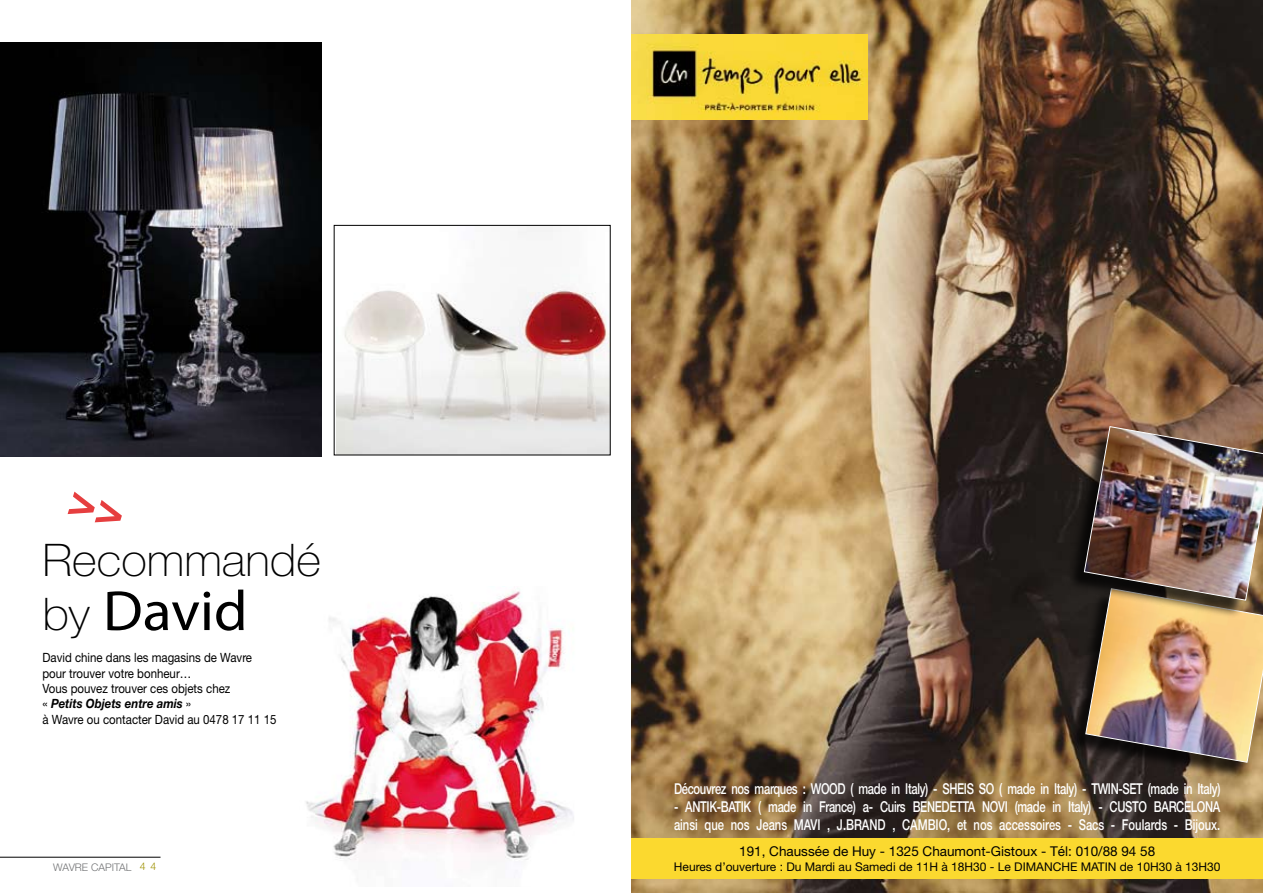
<style>
.page{position:relative;width:1263px;height:893px;background:#fff}
.page>*{position:absolute;margin:0;border:0;box-sizing:border-box;transform-origin:0 0}
.t1{font:57px "Myriad Pro";color:#000;scale:1.05 1}
.t2{font:100 45px "Helvetica Neue";color:#000;scale:1.05 1}
.t3{font:500 15px/18px "Helvetica Neue";letter-spacing:-.03em;color:#fff;scale:.75 1}
.t4{font:13.5px "Helvetica Neue";color:#000}
.t5{font:12.75px/15.3px "Helvetica Neue";color:#000;scale:.9 1}
.t6{font:12px "Helvetica Neue";color:#000}
.t7{font:300 10.5px "Helvetica Neue";color:#707173}
.t8{font:300 10.5px "Helvetica Neue";color:#9e9100}
.s1{font-family:"Helvetica Neue";font-weight:100;font-size:45px}
.s2{font-weight:700;font-style:italic}
</style>
<div class="page">
<img style="left:306px;top:591px;width:268px;height:269px">
<img style="left:631px;top:0;width:632px;height:893px">
<img style="left:631px;top:34px;width:237px;height:85px">
<div style="left:631px;top:838px;width:632px;height:40px;background:#fbd92f"></div>
<div style="left:1067px;top:591px;width:196px;height:189px;background:#000;opacity:.75"></div>
<div style="left:1065px;top:429px;width:198px;height:189px;background:#000;opacity:.75"></div>
<img style="left:1084px;top:426px;width:179px;height:337px">
<img style="left:337px;top:227px;width:271px;height:226px">
<img style="left:0;top:43px;width:321px;height:413px">
<hr style="left:0;top:857px;width:161px;height:1px;background:#000">
<h2 class="t2" style="left:43px;top:534px;width:267px">Recommandé</h2>
<h1 class="t1" style="left:43px;top:576px;width:197px"><span class="s1">by</span> David</h1>
<p class="t5" style="left:43px;top:650px;width:262px">David chine dans les magasins de Wavre pour trouver votre bonheur…<br>Vous pouvez trouver ces objets chez<br>« <span class="s2">Petits Objets entre amis</span> »<br>à Wavre ou contacter David au 0478 17 11 15</p>
<p class="t7" style="left:53px;top:860px;width:74px">WAVRE CApital</p>
<p class="t8" style="left:140px;top:860px;width:18px">4 4</p>
<p class="t3" style="left:674px;top:779px;width:730px">Découvrez nos marques : WOOD ( made in Italy) - SHEIS SO ( made in Italy) - TWIN-SET (made in Italy)</p>
<p class="t3" style="left:674px;top:797px;width:730px">- ANTIK-BATIK ( made in France) a- Cuirs BENEDETTA NOVI (made in Italy) - CUSTO BARCELONA ainsi que nos Jeans MAVI , J.BRAND , CAMBIO, et nos accessoires - Sacs - Foulards - Bijoux.</p>
<p class="t4" style="left:739px;top:843px;width:417px">191, Chaussée de Huy - 1325 Chaumont-Gistoux - Tél: 010/88 94 58</p>
<p class="t6" style="left:674px;top:859px;width:548px">Heures d’ouverture : Du Mardi au Samedi de 11H à 18H30 - Le DIMANCHE MATIN de 10H30 à 13H30</p>
</div>
